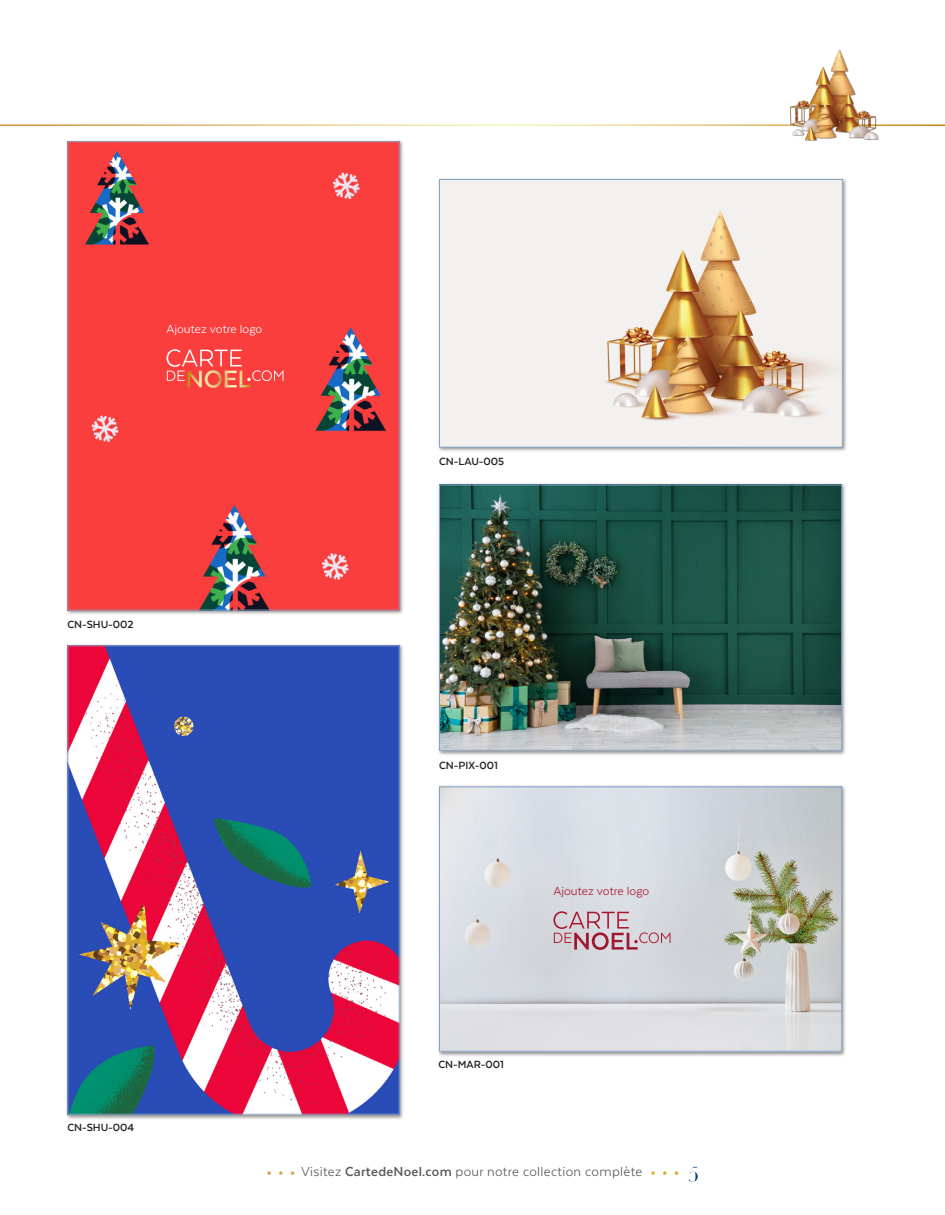
<style>
.page{position:relative;width:945px;height:1215px;background:#fff}
.page>*{position:absolute;margin:0;border:0;box-sizing:border-box;transform-origin:0 0}
.t1{font:15px "Texta";letter-spacing:.02em;color:#57585a}
.no_de_choix{font:13.5px "Texta";color:#aa122b}
.no_de_choix-2{font:13.5px "Texta";color:#fff}
.Codes{font:700 12px "Texta";color:#231f20}
.s1{font-family:"Crimson Text";font-size:16.65px;color:#fff}
.s2{font-weight:700}
.s3{font-family:"Mona Lisa Solid ITCTT";font-size:25.5px;color:#fff}
</style>
<div class="page">
<div style="left:437px;top:483px;width:410px;height:273px;background:#231f20;opacity:.5"></div>
<img style="left:441px;top:487px;width:399px;height:262px">
<div style="left:439px;top:485px;width:403px;height:266px;border:1px solid #86a2c4"></div>
<div style="left:65px;top:139px;width:339px;height:477px;background:#231f20;opacity:.5"></div>
<img style="left:70px;top:143px;width:328px;height:465px">
<div style="left:68px;top:141px;width:332px;height:469px;border:1px solid #86a2c4"></div>
<div style="left:65px;top:644px;width:339px;height:476px;background:#231f20;opacity:.5"></div>
<img style="left:70px;top:647px;width:328px;height:466px">
<div style="left:68px;top:645px;width:332px;height:470px;border:1px solid #86a2c4"></div>
<div style="left:437px;top:785px;width:410px;height:272px;background:#231f20;opacity:.5"></div>
<img style="left:441px;top:789px;width:399px;height:261px">
<div style="left:439px;top:787px;width:403px;height:265px;border:1px solid #86a2c4"></div>
<div style="left:437px;top:177px;width:410px;height:276px;background:#231f20;opacity:.5"></div>
<img style="left:441px;top:181px;width:400px;height:264px">
<div style="left:439px;top:179px;width:404px;height:268px;border:1px solid #86a2c4"></div>
<svg style="left:553px;top:911px;width:117px;height:39px;background:#ccb2bb"></svg>
<img style="left:770px;top:49px;width:124px;height:92px">
<svg style="left:167px;top:349px;width:117px;height:39px;background:#f85d56"></svg>
<p class="no_de_choix-2" style="left:167px;top:322px;width:97px">Ajoutez votre logo</p>
<p class="Codes" style="left:68px;top:618px;width:68px">CN-SHU-002</p>
<p class="Codes" style="left:439px;top:455px;width:67px">CN-LAU-005</p>
<p class="Codes" style="left:439px;top:759px;width:60px">CN-PIX-001</p>
<p class="no_de_choix" style="left:554px;top:884px;width:97px">Ajoutez votre logo</p>
<p class="Codes" style="left:68px;top:1121px;width:68px">CN-SHU-004</p>
<p class="Codes" style="left:438px;top:1059px;width:67px">CN-MAR-001</p>
<p class="t1" style="left:266px;top:1164px;width:435px"><span class="s1">• • •</span> Visitez <span class="s2">CartedeNoel.com</span> pour notre collection complète <span class="s1">• • •</span> <span class="s3">5</span></p>
</div>
